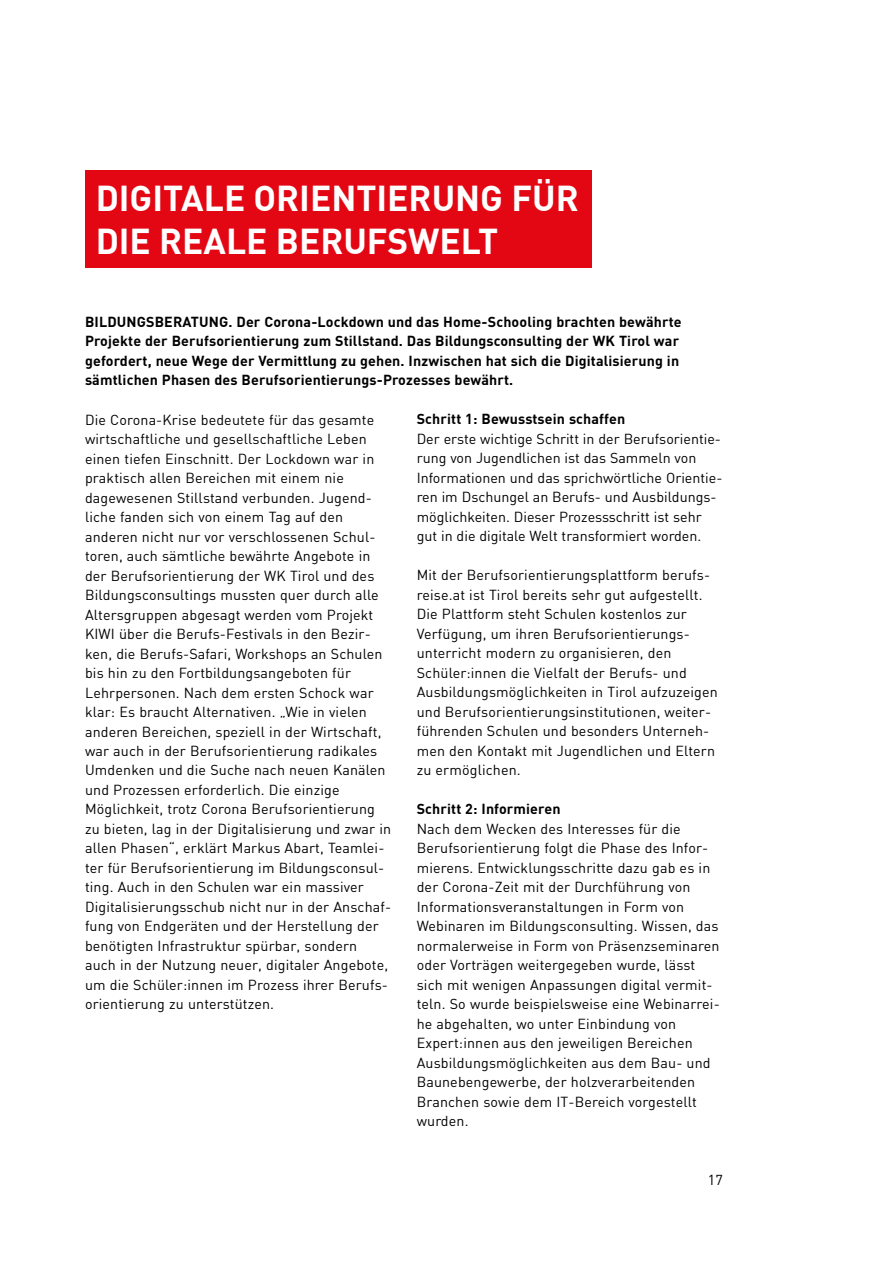
<style>
.page{position:relative;width:893px;height:1263px;background:#fff}
.page>*{position:absolute;margin:0;border:0;box-sizing:border-box;transform-origin:0 0}
.t1{font:700 35.25px/43.5px "DIN";color:#fff}
.t2{font:14.25px/19.5px "DIN";letter-spacing:.01em;color:#000}
.t3{font:700 14.25px/19.5px "DIN";letter-spacing:.01em;color:#000}
</style>
<div class="page">
<div style="left:85px;top:170px;width:506px;height:98px;background:#e30613"></div>
<h1 class="t1" style="left:96px;top:175px;width:485px">DIGITALE ORIENTIERUNG FÜR<br>DIE REALE BERUFSWELT</h1>
<p class="t3" style="left:85px;top:311px;width:598px">BILDUNGSBERATUNG. Der Corona-Lockdown und das Home-Schooling brachten bewährte Projekte der Berufsorientierung zum Stillstand. Das Bildungsconsulting der WK Tirol war gefordert, neue Wege der Vermittlung zu gehen. Inzwischen hat sich die Digitalisierung in sämtlichen Phasen des Berufsorientierungs-Prozesses bewährt.</p>
<p class="t2" style="left:85px;top:409px;width:308px">Die Corona-Krise bedeutete für das gesamte wirtschaftliche und gesellschaftliche Leben einen tiefen Einschnitt. Der Lockdown war in praktisch allen Bereichen mit einem nie dagewesenen Stillstand verbunden. Jugend&shy;liche fanden sich von einem Tag auf den anderen nicht nur vor verschlossenen Schul&shy;toren, auch sämtliche bewährte Angebote in der Berufsorientierung der WK Tirol und des Bildungsconsultings mussten quer durch alle Altersgruppen abgesagt werden vom Projekt KIWI über die Berufs-Festivals in den Bezir&shy;ken, die Berufs-Safari, Workshops an Schulen bis hin zu den Fortbildungsangeboten für Lehrpersonen. Nach dem ersten Schock war klar: Es braucht Alternativen. „Wie in vielen anderen Bereichen, speziell in der Wirtschaft, war auch in der Berufsorientierung radikales Umdenken und die Suche nach neuen Kanälen und Prozessen erforderlich. Die einzige Möglichkeit, trotz Corona Berufsorientierung zu bieten, lag in der Digitalisierung und zwar in allen Phasen“, erklärt Markus Abart, Teamlei&shy;ter für Berufsorientierung im Bildungsconsul&shy;ting. Auch in den Schulen war ein massiver Digitalisierungsschub nicht nur in der Anschaf&shy;fung von Endgeräten und der Herstellung der benötigten Infrastruktur spürbar, sondern auch in der Nutzung neuer, digitaler Angebote, um die Schüler:innen im Prozess ihrer Berufs&shy;orientierung zu unterstützen.</p>
<p class="t3" style="left:417px;top:409px;width:210px">Schritt 1: Bewusstsein schaffen</p>
<p class="t2" style="left:417px;top:429px;width:307px">Der erste wichtige Schritt in der Berufsorientie&shy;rung von Jugendlichen ist das Sammeln von Informationen und das sprichwörtliche Orientie&shy;ren im Dschungel an Berufs- und Ausbildungs&shy;möglichkeiten. Dieser Prozessschritt ist sehr gut in die digitale Welt transformiert worden.</p>
<p class="t2" style="left:417px;top:565px;width:303px">Mit der Berufsorientierungsplattform berufs&shy;reise.at ist Tirol bereits sehr gut aufgestellt.<br>Die Plattform steht Schulen kostenlos zur Verfügung, um ihren Berufsorientierungs&shy;unterricht modern zu organisieren, den Schüler:innen die Vielfalt der Berufs- und Ausbildungsmöglichkeiten in Tirol aufzuzeigen und Berufsorientierungsinstitutionen, weiter&shy;führenden Schulen und besonders Unterneh&shy;men den Kontakt mit Jugendlichen und Eltern zu ermöglichen.</p>
<p class="t3" style="left:417px;top:799px;width:145px">Schritt 2: Informieren</p>
<p class="t2" style="left:417px;top:819px;width:305px">Nach dem Wecken des Interesses für die Berufsorientierung folgt die Phase des Infor&shy;mierens. Entwicklungsschritte dazu gab es in der Corona-Zeit mit der Durchführung von Informationsveranstaltungen in Form von Webinaren im Bildungsconsulting. Wissen, das normalerweise in Form von Präsenzseminaren oder Vorträgen weitergegeben wurde, lässt sich mit wenigen Anpassungen digital vermit&shy;teln. So wurde beispielsweise eine Webinarrei&shy;he abgehalten, wo unter Einbindung von Expert:innen aus den jeweiligen Bereichen Ausbildungsmöglichkeiten aus dem Bau- und Baunebengewerbe, der holzverarbeitenden Branchen sowie dem IT-Bereich vorgestellt wurden.</p>
<p class="t2" style="left:708px;top:1170px;width:17px">17</p>
</div>
